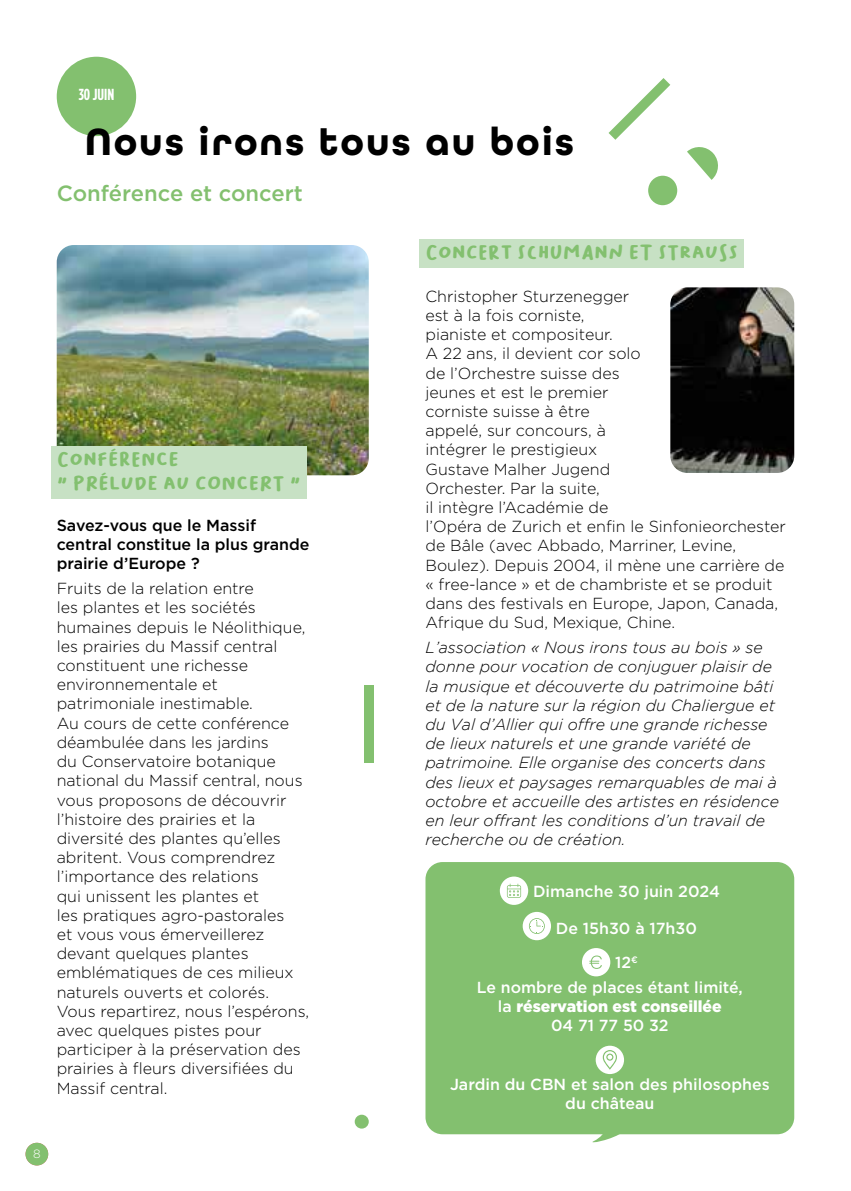
<style>
.page{position:relative;width:851px;height:1191px;background:#fff}
.page>*{position:absolute;margin:0;border:0;box-sizing:border-box;transform-origin:0 0}
.t1{font:700 40px "All Round Gothic";letter-spacing:.05em;color:#000}
.t2{font:500 22px "Gotham";color:#83c06f}
.t3{font:20px/24px "Bakso Sapi";color:#83c06f}
.t4{font:300 16px/19.2px "Gotham";color:#000}
.t5{font:italic 300 16px/19.2px "Gotham";color:#000}
.t6{font:500 16px/19.2px "Gotham";color:#fff;text-align:center}
.t7{font:500 16px/19.2px "Gotham";color:#000}
.t8{font:700 16px "Gotham Condensed";color:#fff}
.t9{font:300 12px "Gotham";color:#fff}
.s1{font-weight:900}
</style>
<div class="page">
<div style="left:425px;top:862px;width:369px;height:272px;background:#83c06f;border-radius:17px"></div>
<svg style="left:586px;top:1134px;width:50px;height:9px"></svg>
<img style="left:57px;top:245px;width:312px;height:230px">
<div style="left:51px;top:446px;width:255px;height:52px;background:#c7e1c4"></div>
<div style="left:420px;top:239px;width:323px;height:29px;background:#c7e1c4"></div>
<div style="left:354px;top:1114px;width:15px;height:14px;background:#83c06f;border-radius:50%"></div>
<div style="left:57px;top:57px;width:79px;height:79px;background:#83c06f;border-radius:50%"></div>
<svg style="left:687px;top:147px;width:31px;height:33px"></svg>
<div style="left:648px;top:176px;width:29px;height:29px;background:#83c06f;border-radius:50%"></div>
<img style="left:670px;top:287px;width:124px;height:186px">
<svg style="left:499px;top:876px;width:29px;height:29px"></svg>
<svg style="left:507px;top:883px;width:14px;height:14px"></svg>
<div style="left:522px;top:912px;width:29px;height:28px;background:#fff;border-radius:50%"></div>
<svg style="left:529px;top:918px;width:15px;height:16px"></svg>
<div style="left:582px;top:948px;width:28px;height:28px;background:#fff;border-radius:50%"></div>
<svg style="left:589px;top:955px;width:12px;height:14px"></svg>
<div style="left:595px;top:1045px;width:29px;height:29px;background:#fff;border-radius:50%"></div>
<svg style="left:602px;top:1050px;width:15px;height:19px"></svg>
<div style="left:364px;top:685px;width:9px;height:77px;background:#83c06f"></div>
<div style="left:26px;top:1142px;width:22px;height:23px;background:#83c06f;border-radius:50%"></div>
<svg style="left:608px;top:78px;width:62px;height:62px"></svg>
<p class="t9" style="left:33px;top:1147px;width:9px">8</p>
<p class="t8" style="left:79px;top:86px;width:37px">30 JUIN</p>
<h1 class="t1" style="left:85px;top:118px;width:490px">Nous irons tous au bois</h1>
<h2 class="t2" style="left:57px;top:178px;width:248px">Conférence et concert</h2>
<p class="t3" style="left:57px;top:447px;width:245px">CONFÉRENCE<br>" PRÉLUDE AU CONCERT "</p>
<p class="t7" style="left:57px;top:515px;width:254px">Savez-vous que le Massif central constitue la plus grande prairie d’Europe ?</p>
<p class="t4" style="left:57px;top:579px;width:254px">Fruits de la relation entre<br>les plantes et les sociétés humaines depuis le Néolithique, les prairies du Massif central constituent une richesse environnementale et patrimoniale inestimable.<br>Au cours de cette conférence déambulée dans les jardins<br>du Conservatoire botanique national du Massif central, nous vous proposons de découvrir l’histoire des prairies et la diversité des plantes qu’elles abritent. Vous comprendrez l’importance des relations<br>qui unissent les plantes et<br>les pratiques agro-pastorales<br>et vous vous émerveillerez devant quelques plantes emblématiques de ces milieux naturels ouverts et colorés.<br>Vous repartirez, nous l’espérons, avec quelques pistes pour participer à la préservation des prairies à fleurs diversifiées du<br>Massif central.</p>
<p class="t3" style="left:425px;top:240px;width:314px">CONCERT SCHUMANN ET STRAUSS</p>
<p class="t4" style="left:425px;top:286px;width:362px">Christopher Sturzenegger<br>est à la fois corniste,<br>pianiste et compositeur.<br>A 22 ans, il devient cor solo<br>de l’Orchestre suisse des<br>jeunes et est le premier<br>corniste suisse à être<br>appelé, sur concours, à<br>intégrer le prestigieux<br>Gustave Malher Jugend<br>Orchester. Par la suite,<br>il intègre l’Académie de<br>l’Opéra de Zurich et enfin le Sinfonieorchester de Bâle (avec Abbado, Marriner, Levine,<br>Boulez). Depuis 2004, il mène une carrière de « free-lance » et de chambriste et se produit dans des festivals en Europe, Japon, Canada,<br>Afrique du Sud, Mexique, Chine.</p>
<p class="t5" style="left:425px;top:638px;width:355px">L’association « Nous irons tous au bois » se donne pour vocation de conjuguer plaisir de la musique et découverte du patrimoine bâti et de la nature sur la région du Chaliergue et du Val d’Allier qui offre une grande richesse de lieux naturels et une grande variété de patrimoine. Elle organise des concerts dans des lieux et paysages remarquables de mai à octobre et accueille des artistes en résidence en leur offrant les conditions d’un travail de recherche ou de création.</p>
<p class="t6" style="left:533px;top:882px;width:188px">Dimanche 30 juin 2024</p>
<p class="t6" style="left:555px;top:910px;width:143px;line-height:34.4px">De 15h30 à 17h30<br>12<sup>€</sup></p>
<p class="t6" style="left:477px;top:977px;width:267px">Le nombre de places étant limité, la <span class="s1">réservation est conseillée<br></span>04 71 77 50 32</p>
<p class="t6" style="left:450px;top:1074px;width:321px">Jardin du CBN et salon des philosophes du château</p>
</div>
